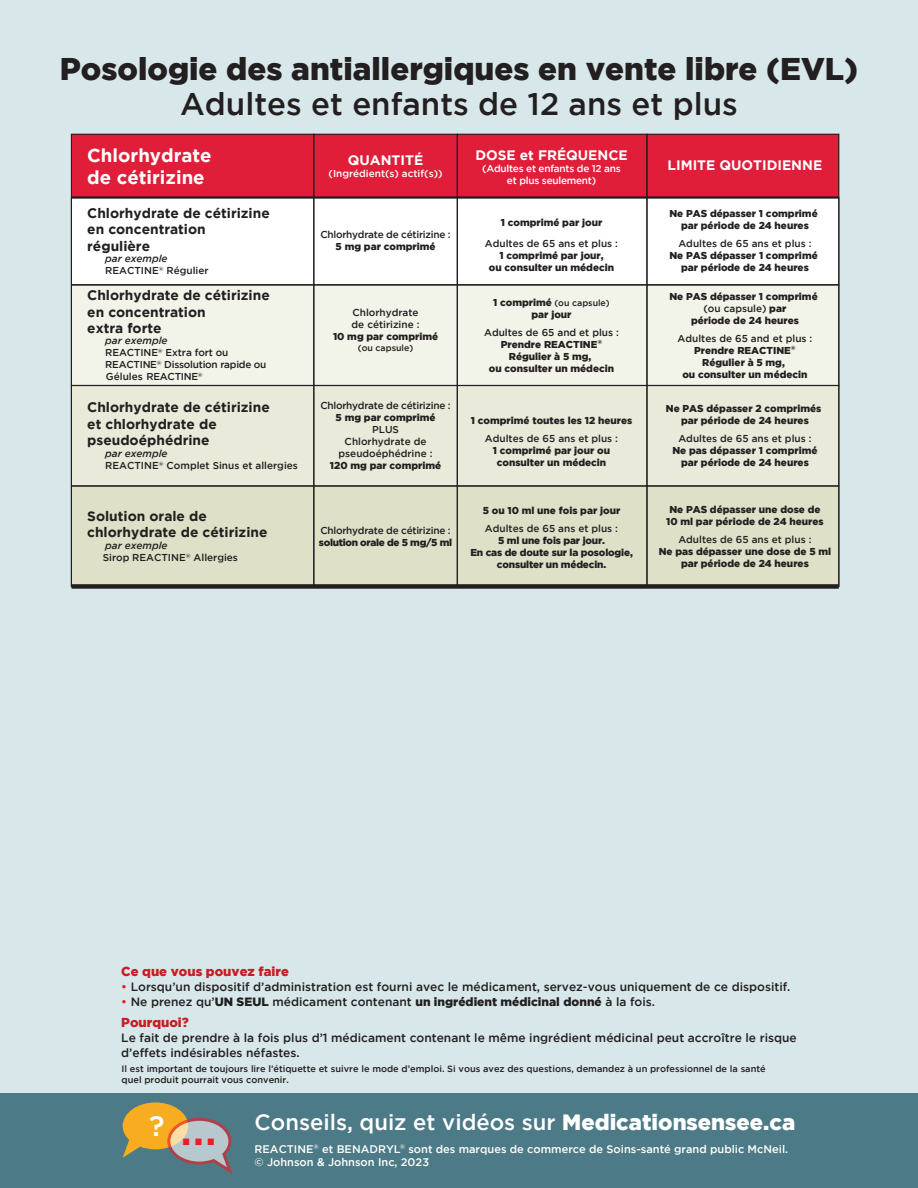
<style>
.page{position:relative;width:918px;height:1188px;background:#d8e8ea}
.page>*{position:absolute;margin:0;border:0;box-sizing:border-box;transform-origin:0 0}
.t1{font:500 45.45px "Gotham";color:#ec1c24}
.t2{font:900 31.35px/35.8px "Gotham";color:#231f20;text-align:center}
.t3{font:500 22.05px "Gotham";color:#fff}
.t4{font:700 18.6px/22.4px "Gotham";color:#fff}
.t5{font:700 13.8px/16.5px "Gotham";color:#231f20}
.t6{font:700 13.8px "Gotham";color:#fff}
.t7{font:900 13.05px "Gotham";color:#c81c24}
.t8{font:500 12px/14.7px "Gotham";color:#231f20}
.t9{font:500 11.1px/12.8px "Gotham";color:#fff}
.t10{font:900 10.05px/12px "Gotham";color:#231f20;text-align:center}
.t11{font:500 10.05px/12px "Gotham";color:#231f20}
.t12{font:500 10.05px "Gotham";letter-spacing:-.025em;color:#231f20}
.t13{font:500 10.05px/12px "Gotham";letter-spacing:-.025em;color:#fff;text-align:center}
.t14{font:italic 500 10.05px "Gotham";color:#231f20}
.t15{font:500 10.05px "Gotham";color:#fff}
.t16{font:900 10.05px "Gotham";letter-spacing:-.03em;color:#231f20}
.t17{font:500 9.15px/11.1px "Gotham";color:#231f20}
.t18{font:500 8.85px "Gotham";color:#231f20}
.s1{font-weight:500}
.s2{font-weight:900;font-size:10.05px}
.s3{color:#ec1c24}
.s4{font-weight:900}
</style>
<div class="page">
<div style="left:0;top:1094px;width:918px;height:94px;background:#4c7a86"></div>
<svg style="left:123px;top:1102px;width:110px;height:73px"></svg>
<div style="left:71px;top:198px;width:768px;height:87px;background:#fff"></div>
<div style="left:71px;top:285px;width:768px;height:101px;background:#f2f3e9"></div>
<div style="left:71px;top:385px;width:768px;height:101px;background:#e9ead9"></div>
<div style="left:71px;top:486px;width:768px;height:101px;background:#dfe0c8"></div>
<div style="left:71px;top:134px;width:768px;height:64px;background:#e11e3a"></div>
<div style="left:313px;top:134px;width:145px;height:453px;border:1px solid #231f20"></div>
<hr style="left:71px;top:196px;width:768px;height:3px;background:#231f20">
<div style="left:71px;top:584px;width:768px;height:5px;background:#231f20"></div>
<div style="left:71px;top:197px;width:768px;height:88px;border:1px solid #231f20"></div>
<div style="left:71px;top:284px;width:768px;height:102px;border:1px solid #231f20"></div>
<div style="left:71px;top:385px;width:768px;height:102px;border:1px solid #231f20"></div>
<div style="left:71px;top:485px;width:768px;height:102px;border:1px solid #231f20"></div>
<h1 class="t2" style="left:60px;top:50px;width:800px">Posologie des antiallergiques en vente libre (EVL)<br><span class="s1">Adultes et enfants de 12 ans et plus</span></h1>
<p class="t4" style="left:87px;top:144px;width:126px">Chlorhydrate de cétirizine</p>
<p class="t6" style="left:348px;top:152px;width:77px">QUANTITÉ</p>
<p class="t6" style="left:475px;top:147px;width:154px">DOSE et FRÉQUENCE</p>
<p class="t13" style="left:482px;top:163px;width:140px">(Adultes et enfants de 12 ans et plus seulement)</p>
<p class="t6" style="left:668px;top:158px;width:156px">LIMITE QUOTIDIENNE</p>
<p class="t15" style="left:329px;top:168px;width:115px">(Ingrédient(s) actif(s))</p>
<p class="t5" style="left:87px;top:204px;width:184px">Chlorhydrate de cétirizine en concentration régulière</p>
<p class="t14" style="left:105px;top:253px;width:64px">par exemple</p>
<p class="t11" style="left:105px;top:265px;width:105px">REACTINE<sup>®</sup> Régulier</p>
<p class="t5" style="left:87px;top:287px;width:184px">Chlorhydrate de cétirizine en concentration<br>extra forte</p>
<p class="t14" style="left:105px;top:335px;width:64px">par exemple</p>
<p class="t11" style="left:105px;top:347px;width:125px">REACTINE<sup>®</sup> Extra fort ou</p>
<p class="t12" style="left:105px;top:359px;width:163px">REACTINE<sup>®</sup> Dissolution rapide ou</p>
<p class="t12" style="left:106px;top:371px;width:98px">Gélules REACTINE<sup>®</sup></p>
<p class="t5" style="left:87px;top:399px;width:184px">Chlorhydrate de cétirizine et chlorhydrate de pseudoéphédrine</p>
<p class="t14" style="left:105px;top:448px;width:64px">par exemple</p>
<p class="t11" style="left:105px;top:459px;width:194px">REACTINE<sup>®</sup> Complet Sinus et allergies</p>
<p class="t5" style="left:87px;top:507px;width:182px">Solution orale de chlorhydrate de cétirizine</p>
<p class="t14" style="left:105px;top:540px;width:64px">par exemple</p>
<p class="t11" style="left:103px;top:552px;width:137px">Sirop REACTINE<sup>®</sup> Allergies</p>
<p class="t12" style="left:320px;top:229px;width:132px">Chlorhydrate de cétirizine :</p>
<p class="t10" style="left:336px;top:241px;width:101px">5 mg par comprimé</p>
<p class="t11" style="left:352px;top:306px;width:69px">Chlorhydrate de cétirizine :</p>
<p class="t10" style="left:333px;top:330px;width:107px">10 mg par comprimé</p>
<p class="t18" style="left:358px;top:343px;width:57px">(ou capsule)</p>
<p class="t12" style="left:320px;top:400px;width:132px">Chlorhydrate de cétirizine :</p>
<p class="t10" style="left:336px;top:411px;width:101px">5 mg par comprimé</p>
<p class="t11" style="left:339px;top:423px;width:95px;text-align:center">PLUS<br>Chlorhydrate de pseudoéphédrine :</p>
<p class="t10" style="left:330px;top:459px;width:113px">120 mg par comprimé</p>
<p class="t12" style="left:320px;top:524px;width:132px">Chlorhydrate de cétirizine :</p>
<p class="t16" style="left:319px;top:536px;width:135px">solution orale de 5 mg/5 ml</p>
<p class="t10" style="left:501px;top:217px;width:103px">1 comprimé par jour</p>
<p class="t11" style="left:485px;top:238px;width:135px">Adultes de 65 ans et plus :</p>
<p class="t10" style="left:489px;top:250px;width:127px">1 comprimé par jour,<br>ou consulter un médecin</p>
<p class="t18" style="left:493px;top:298px;width:118px"><span class="s2">1 comprimé</span> (ou capsule)</p>
<p class="t10" style="left:532px;top:308px;width:42px">par jour</p>
<p class="t11" style="left:484px;top:326px;width:136px">Adultes de 65 and et plus :</p>
<p class="t10" style="left:489px;top:338px;width:127px">Prendre REACTINE<sup>®<br></sup>Régulier à 5 mg,<br>ou consulter un médecin</p>
<p class="t10" style="left:471px;top:414px;width:163px">1 comprimé toutes les 12 heures</p>
<p class="t11" style="left:485px;top:432px;width:135px">Adultes de 65 ans et plus :</p>
<p class="t10" style="left:493px;top:444px;width:119px">1 comprimé par jour ou consulter un médecin</p>
<p class="t10" style="left:483px;top:504px;width:139px">5 ou 10 ml une fois par jour</p>
<p class="t11" style="left:485px;top:522px;width:135px">Adultes de 65 ans et plus :</p>
<p class="t10" style="left:470px;top:534px;width:164px">5 ml une fois par jour.<br>En cas de doute sur la posologie, consulter un médecin.</p>
<p class="t10" style="left:669px;top:208px;width:150px">Ne PAS dépasser 1 comprimé par période de 24 heures</p>
<p class="t11" style="left:678px;top:238px;width:135px">Adultes de 65 ans et plus :</p>
<p class="t10" style="left:669px;top:250px;width:150px">Ne PAS dépasser 1 comprimé par période de 24 heures</p>
<p class="t10" style="left:669px;top:290px;width:150px">Ne PAS dépasser 1 comprimé <span class="s1">(ou capsule)</span> par<br>période de 24 heures</p>
<p class="t11" style="left:678px;top:332px;width:136px">Adultes de 65 and et plus :</p>
<p class="t10" style="left:682px;top:344px;width:127px">Prendre REACTINE<sup>®<br></sup>Régulier à 5 mg,<br>ou consulter un médecin</p>
<p class="t10" style="left:666px;top:402px;width:157px">Ne PAS dépasser 2 comprimés par période de 24 heures</p>
<p class="t11" style="left:678px;top:432px;width:135px">Adultes de 65 ans et plus :</p>
<p class="t10" style="left:672px;top:444px;width:147px">Ne pas dépasser 1 comprimé par période de 24 heures</p>
<p class="t10" style="left:666px;top:503px;width:159px">Ne PAS dépasser une dose de<br>10 ml par période de 24 heures</p>
<p class="t11" style="left:678px;top:533px;width:135px">Adultes de 65 ans et plus :</p>
<p class="t10" style="left:659px;top:545px;width:174px">Ne pas dépasser une dose de 5 ml par période de 24 heures</p>
<p class="t7" style="left:121px;top:964px;width:169px">Ce que vous pouvez faire</p>
<p class="t8" style="left:121px;top:979px;width:671px"><span class="s3">•</span> Lorsqu’un dispositif d’administration est fourni avec le médicament, servez-vous uniquement de ce dispositif.</p>
<p class="t8" style="left:121px;top:995px;width:535px"><span class="s3">•</span> Ne prenez qu’<span class="s4">UN SEUL</span> médicament contenant <span class="s4">un ingrédient médicinal donné</span> à la fois.</p>
<p class="t7" style="left:121px;top:1015px;width:69px">Pourquoi?</p>
<p class="t8" style="left:121px;top:1030px;width:677px">Le fait de prendre à la fois plus d’1 médicament contenant le même ingrédient médicinal peut accroître le risque d’effets indésirables néfastes.</p>
<p class="t17" style="left:122px;top:1063px;width:646px">Il est important de toujours lire l’étiquette et suivre le mode d’emploi. Si vous avez des questions, demandez à un professionnel de la santé quel produit pourrait vous convenir.</p>
<h1 class="t1" style="left:149px;top:1103px;width:69px"><sup>?</sup> ...</h1>
<h3 class="t3" style="left:255px;top:1110px;width:542px">Conseils, quiz et vidéos sur <span class="s4">Medicationsensee.ca</span></h3>
<p class="t9" style="left:255px;top:1142px;width:535px">REACTINE<sup>®</sup> et BENADRYL<sup>®</sup> sont des marques de commerce de Soins-santé grand public McNeil. © Johnson &amp; Johnson Inc, 2023</p>
</div>
